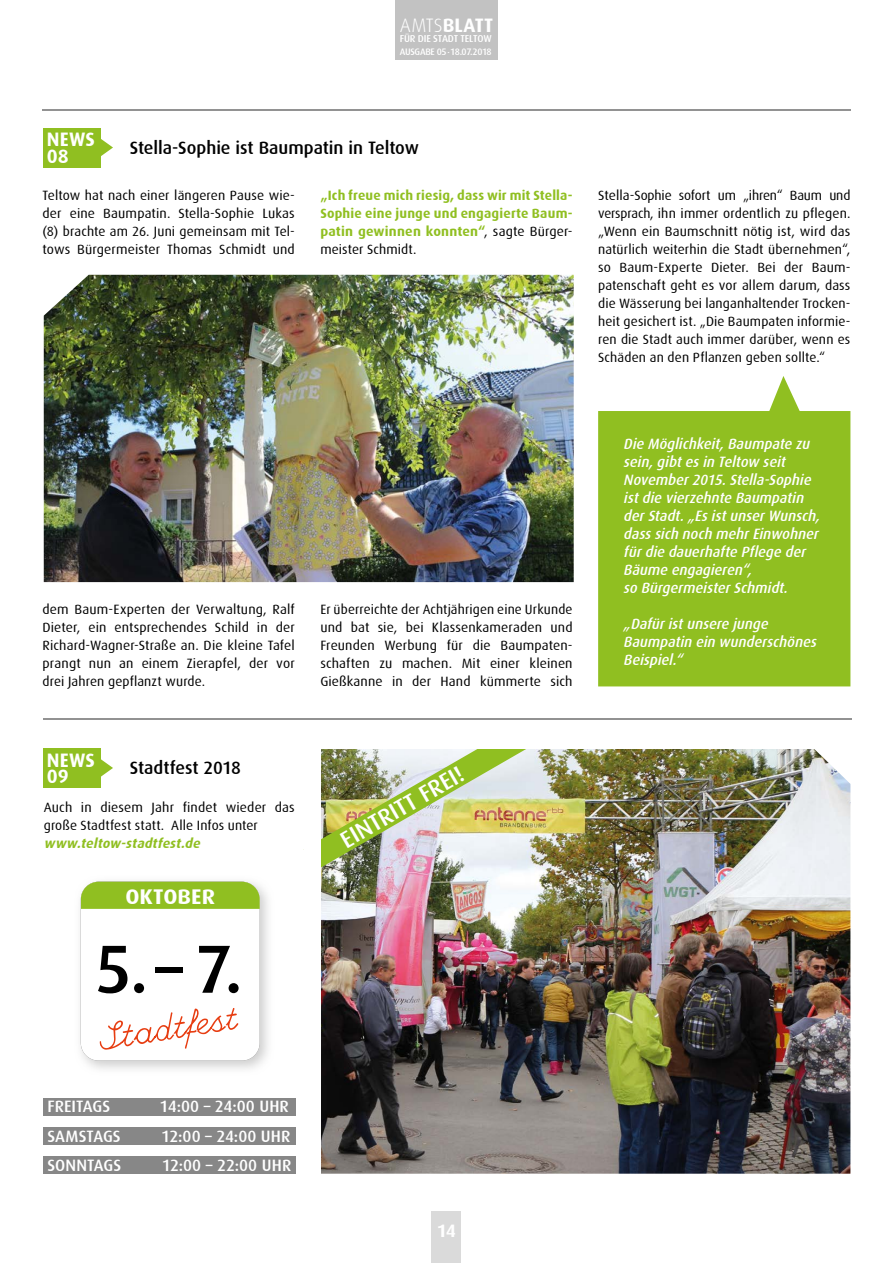
<style>
.page{position:relative;width:893px;height:1263px;background:#fff}
.page>*{position:absolute;margin:0;border:0;box-sizing:border-box;transform-origin:0 0}
.t1{font:500 68.1px "Dax";color:#000}
.t2{font:500 23.7px "Dax";color:#fff}
.t3{font:700 21.3px "Dax";color:#fff;scale:1.06 1}
.t4{font:700 19.5px/16.5px "Dax";letter-spacing:.005em;color:#fff}
.t5{font:500 18px "Dax";letter-spacing:-.005em;color:#000}
.t6{font:700 18px "Dax";color:#fff}
.t7{font:500 16.5px "Dax";color:#fff}
.t8{font:italic 500 15px/18px "Dax";color:#fff;scale:.95 1}
.t9{font:13.5px/18px "Dax";letter-spacing:.01em;color:#000;text-align:justify}
.t10{font:700 13.5px/18px "Dax";letter-spacing:.015em;color:#90bf21;text-align:justify}
.t11{font:italic 700 13.5px "Dax";color:#90bf21}
.t12{font:500 10.05px "Dax";letter-spacing:-.02em;color:#fff}
.t13{font:500 9.45px "Dax";letter-spacing:-.03em;color:#fff}
.s1{font-weight:300}
.s2{font-weight:700}
.s3{font-weight:400;color:#000}
</style>
<div class="page">
<hr style="left:42px;top:110px;width:808px;height:1px;background:#929292">
<div style="left:43px;top:1098px;width:252px;height:17px;background:#878787"></div>
<div style="left:43px;top:1127px;width:252px;height:17px;background:#878787"></div>
<div style="left:43px;top:1157px;width:252px;height:17px;background:#878787"></div>
<div style="left:432px;top:1212px;width:29px;height:51px;background:#dadada"></div>
<div style="left:43px;top:128px;width:57px;height:39px;background:#90bf21"></div>
<svg style="left:100px;top:138px;width:13px;height:19px"></svg>
<div style="left:43px;top:748px;width:57px;height:40px;background:#90bf21"></div>
<svg style="left:100px;top:758px;width:13px;height:20px"></svg>
<div style="left:395px;top:0;width:102px;height:59px;background:#c2c2c2"></div>
<svg style="left:81px;top:882px;width:179px;height:178px"></svg>
<img style="left:44px;top:275px;width:530px;height:307px">
<img style="left:321px;top:749px;width:529px;height:425px">
<img style="left:321px;top:749px;width:213px;height:121px">
<hr style="left:43px;top:719px;width:809px;height:1px;background:#929292">
<svg style="left:598px;top:376px;width:252px;height:310px;background:#9bc538"></svg>
<h3 class="t4" style="left:400px;top:17px;width:95px"><span class="s1">AMTS</span>BLATT</h3>
<p class="t12" style="left:400px;top:33px;width:93px">FÜR DIE STADT TELTOW</p>
<p class="t13" style="left:400px;top:46px;width:93px">AUSGABE 05 <span class="s2">˙</span>18.07.2018</p>
<h3 class="t4" style="left:47px;top:131px;width:49px">NEWS<br>08</h3>
<h3 class="t5" style="left:130px;top:138px;width:290px">Stella-Sophie ist Baumpatin in Teltow</h3>
<p class="t9" style="left:43px;top:186px;width:254px">Teltow hat nach einer längeren Pause wie&shy;der eine Baumpatin. Stella-Sophie Lukas (8) brachte am 26. Juni gemeinsam mit Tel&shy;tows Bürgermeister Thomas Schmidt und</p>
<p class="t10" style="left:320px;top:186px;width:254px">„Ich freue mich riesig, dass wir mit Stella-Sophie eine junge und engagierte Baum&shy;patin gewinnen konnten“<span class="s3">, sagte Bürger&shy;meister Schmidt.</span></p>
<p class="t9" style="left:598px;top:186px;width:254px">Stella-Sophie sofort um „ihren“ Baum und versprach, ihn immer ordentlich zu pflegen. „Wenn ein Baumschnitt nötig ist, wird das natürlich weiterhin die Stadt übernehmen“, so Baum-Experte Dieter. Bei der Baum&shy;patenschaft geht es vor allem darum, dass die Wässerung bei langanhaltender Trocken&shy;heit gesichert ist. „Die Baumpaten informie&shy;ren die Stadt auch immer darüber, wenn es Schäden an den Pflanzen geben sollte.“</p>
<p class="t9" style="left:43px;top:600px;width:254px">dem Baum-Experten der Verwaltung, Ralf Dieter, ein entsprechendes Schild in der Richard-Wagner-Straße an. Die kleine Tafel prangt nun an einem Zierapfel, der vor drei Jahren gepflanzt wurde.</p>
<h3 class="t4" style="left:47px;top:752px;width:49px">NEWS<br>09</h3>
<p class="t9" style="left:44px;top:798px;width:253px">Auch in diesem Jahr findet wieder das große Stadtfest statt. Alle Infos unter</p>
<p class="t11" style="left:44px;top:835px;width:161px">www.teltow-stadtfest.de</p>
<h3 class="t5" style="left:130px;top:758px;width:113px">Stadtfest 2018</h3>
<h3 class="t3" style="left:125px;top:884px;width:86px">OKTOBER</h3>
<h1 class="t1" style="left:95px;top:931px;width:149px">5. – 7.</h1>
<p class="t9" style="left:320px;top:600px;width:254px">Er überreichte der Achtjährigen eine Urkunde und bat sie, bei Klassenkameraden und Freunden Werbung für die Baumpaten&shy;schaften zu machen. Mit einer kleinen Gießkanne in der Hand kümmerte sich</p>
<h2 class="t2" style="left:336px;top:830px;width:140px;rotate:-30deg">EINTRITT FREI!</h2>
<p class="t8" style="left:623px;top:434px;width:212px">Die Möglichkeit,Baumpate zu sein,gibtesin Teltow seit<br>November2015.Stella-Sophie istdie vierzehnte Baumpatin derStadt.„EsistunserWunsch, dasssich noch mehrEinwohner fürdie dauerhafte Pflege der<br>Bäume engagieren“,<br>so BürgermeisterSchmidt.</p>
<p class="t8" style="left:623px;top:614px;width:208px">„Dafüristunsere junge<br>Baumpatin ein wunderschönes<br>Beispiel.“</p>
<p class="t7" style="left:47px;top:1097px;width:64px">FREITAGS</p>
<p class="t7" style="left:160px;top:1097px;width:131px">14:00 – 24:00 UHR</p>
<p class="t7" style="left:47px;top:1126px;width:75px">SAMSTAGS</p>
<p class="t7" style="left:161px;top:1126px;width:131px">12:00 – 24:00 UHR</p>
<p class="t7" style="left:47px;top:1156px;width:75px">SONNTAGS</p>
<p class="t7" style="left:162px;top:1156px;width:131px">12:00 – 22:00 UHR</p>
<h3 class="t6" style="left:437px;top:1220px;width:21px">14</h3>
</div>
